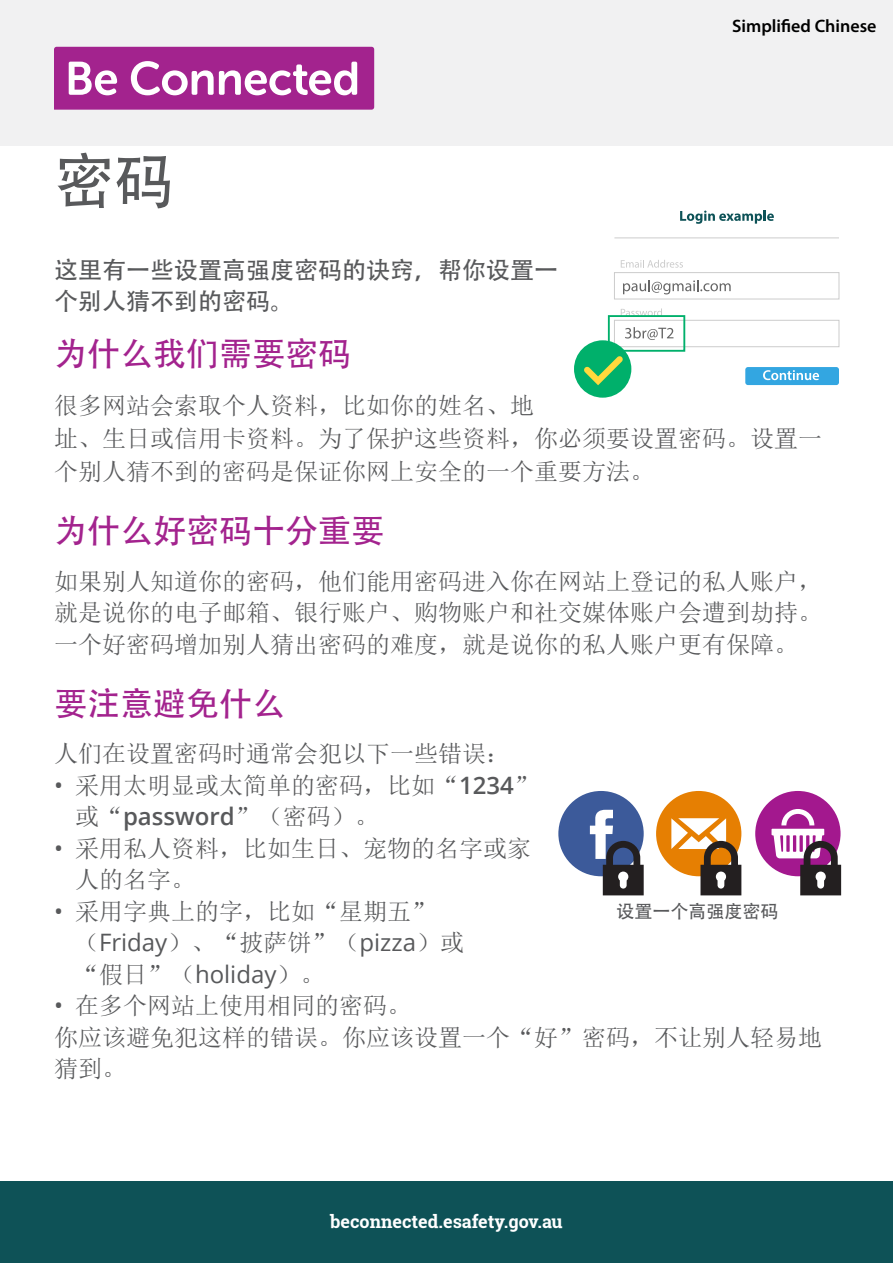
<style>
.page{position:relative;width:893px;height:1263px;background:#fff}
.page>*{position:absolute;margin:0;border:0;box-sizing:border-box;transform-origin:0 0}
.t1{font:60px "Adobe Heiti Std";color:#58595b}
.t2{font:33px "Adobe Heiti Std";color:#a3238e}
.t3{font:24px/31.5px "Sim Sun";color:#58595b}
.t4{font:24px/31.5px "Adobe Heiti Std";color:#58595b}
.t5{font:700 18px "Roboto Slab";color:#fff}
.t6{font:600 18px "Myriad Pro";color:#000}
.t7{font:18px "Adobe Heiti Std";color:#58595b}
.s1{font-family:"Open Sans"}
.s2{font-family:"Open Sans";font-weight:600}
</style>
<div class="page">
<div style="left:0;top:1181px;width:893px;height:82px;background:#0e5257"></div>
<div style="left:0;top:0;width:893px;height:145px;background:#f1f1f2"></div>
<svg style="left:54px;top:47px;width:320px;height:63px"></svg>
<div style="left:614px;top:272px;width:225px;height:27px;border:1px solid #ccc"></div>
<svg style="left:680px;top:210px;width:94px;height:14px"></svg>
<hr style="left:614px;top:238px;width:225px;height:1px;background:#ccc">
<svg style="left:621px;top:260px;width:62px;height:8px"></svg>
<svg style="left:623px;top:280px;width:108px;height:14px"></svg>
<svg style="left:621px;top:308px;width:41px;height:7px"></svg>
<div style="left:614px;top:320px;width:225px;height:27px;border:1px solid #ccc"></div>
<div style="left:745px;top:367px;width:94px;height:18px;background:#33a6e1;border-radius:3px"></div>
<svg style="left:763px;top:370px;width:56px;height:10px"></svg>
<svg style="left:625px;top:327px;width:48px;height:13px"></svg>
<div style="left:608px;top:315px;width:77px;height:37px;border:2px solid #00b06b"></div>
<div style="left:574px;top:340px;width:57px;height:58px;background:#00b06b;border-radius:50%"></div>
<svg style="left:584px;top:356px;width:39px;height:29px"></svg>
<div style="left:558px;top:791px;width:86px;height:85px;background:#3c5a9a;border-radius:50%"></div>
<div style="left:656px;top:791px;width:85px;height:85px;background:#e67f02;border-radius:50%"></div>
<div style="left:755px;top:791px;width:85px;height:85px;background:#a3188e;border-radius:50%"></div>
<svg style="left:590px;top:810px;width:54px;height:85px"></svg>
<svg style="left:671px;top:818px;width:70px;height:77px"></svg>
<svg style="left:771px;top:809px;width:70px;height:86px"></svg>
<h1 class="t1" style="left:54px;top:145px;width:121px">密码</h1>
<p class="t6" style="left:732px;top:14px;width:146px">Simplified Chinese</p>
<p class="t4" style="left:54px;top:255px;width:505px">这里有一些设置高强度密码的诀窍，帮你设置一个别人猜不到的密码。</p>
<h2 class="t2" style="left:54px;top:335px;width:298px">为什么我们需要密码</h2>
<p class="t3" style="left:54px;top:389px;width:769px;line-height:33px">很多网站会索取个人资料，比如你的姓名、地<br>址、生日或信用卡资料。为了保护这些资料，你必须要设置密码。设置一个别人猜不到的密码是保证你网上安全的一个重要方法。</p>
<h2 class="t2" style="left:54px;top:511px;width:331px">为什么好密码十分重要</h2>
<p class="t3" style="left:54px;top:565px;width:769px;text-align:justify">如果别人知道你的密码，他们能用密码进入你在网站上登记的私人账户，就是说你的电子邮箱、银行账户、购物账户和社交媒体账户会遭到劫持。一个好密码增加别人猜出密码的难度，就是说你的私人账户更有保障。</p>
<h2 class="t2" style="left:54px;top:684px;width:232px">要注意避免什么</h2>
<p class="t3" style="left:54px;top:738px;width:457px">人们在设置密码时通常会犯以下一些错误：</p>
<p class="t3" style="left:75px;top:769px;width:464px;text-indent:-21px"><span class="s1">•</span> 采用太明显或太简单的密码，比如“<span class="s2">1234</span>”或“<span class="s2">password</span>”（密码）。</p>
<p class="t3" style="left:75px;top:832px;width:457px;text-indent:-21px"><span class="s1">•</span> 采用私人资料，比如生日、宠物的名字或家人的名字。</p>
<p class="t3" style="left:75px;top:895px;width:390px;text-indent:-21px"><span class="s1">•</span> 采用字典上的字，比如“星期五”（<span class="s1">Friday</span>）、“披萨饼”（<span class="s1">pizza</span>）或“假日”（<span class="s1">holiday</span>）。</p>
<p class="t3" style="left:54px;top:990px;width:769px"><span class="s1">•</span> 在多个网站上使用相同的密码。<br>你应该避免犯这样的错误。你应该设置一个“好”密码，不让别人轻易地猜到。</p>
<p class="t7" style="left:617px;top:901px;width:163px">设置一个高强度密码</p>
<p class="t5" style="left:330px;top:1209px;width:234px">beconnected.esafety.gov.au</p>
</div>
